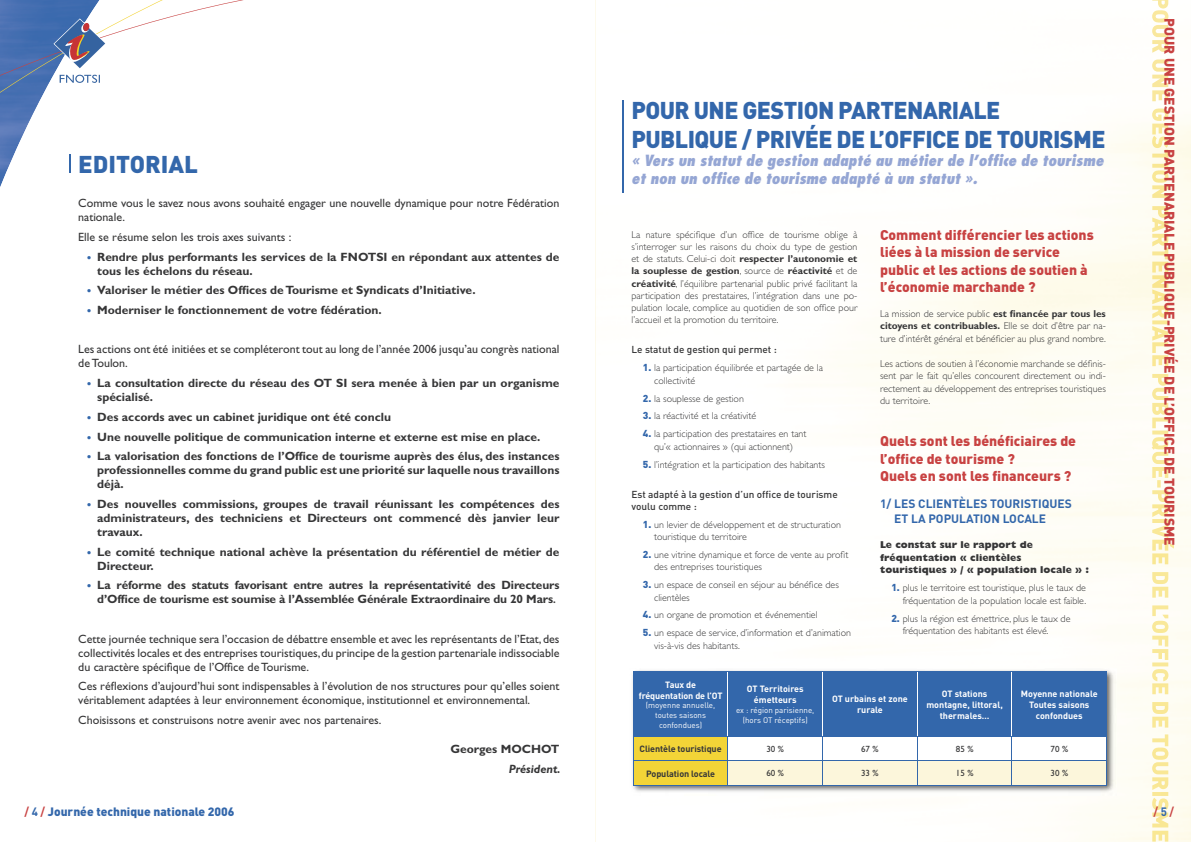
<style>
.page{position:relative;width:1191px;height:842px;background:#fff}
.page>*{position:absolute;margin:0;border:0;box-sizing:border-box;transform-origin:0 0}
.t1{font:900 24px/28.8px "DIN";letter-spacing:-.025em;color:#3367ab}
.t2{font:900 24px "DIN";color:#3367ab}
.t3{font:italic 800 condensed 15px/18px "Futura";color:#95a6d4}
.t4{font:900 14px/17.3px "DIN";color:#c84242}
.t5{font:700 12px/14px "Gill Sans";color:#363637}
.t6{font:12px/14px "Gill Sans";color:#363637}
.t7{font:700 12px/14.9px "DIN";color:#3367ab}
.t8{font:900 12px "DIN";color:#3367ab}
.t9{font:italic 700 12px "Gill Sans";color:#363637}
.t10{font:700 12px "DIN";color:#c84242;scale:.95 1}
.t11{font:300 10px/12.3px "Gill Sans";color:#363637}
.t12{font:800 10px/12.5px "Gill Sans";color:#363637}
.t13{font:10px/12.3px "DIN Medium Alternate";color:#363637}
.t14{font:700 9px/10.8px "DIN";color:#fff;text-align:center}
.t15{font:700 9px "DIN";letter-spacing:-.01em;color:#363637}
.t16{font:9px "Gill Sans";color:#363637}
.t17{font:8px/9.6px "DIN Regular Alternate";color:#fff;text-align:center}
.s1{font-family:"DIN";font-weight:900;font-size:10px;color:#3367ab}
.s2{font-size:10px}
.s3{font-weight:700;color:#c84242}
.s4{font-weight:700}
.s5{font-family:"DIN";font-weight:900;color:#3367ab}
.s6{color:#3367ab}
</style>
<div class="page">
<svg style="left:0;top:0;width:243px;height:182px"></svg>
<svg style="left:53px;top:18px;width:54px;height:66px"></svg>
<img style="left:595px;top:0;width:596px;height:842px">
<img style="left:1151px;top:0;width:17px;height:538px">
<img style="left:1152px;top:540px;width:22px;height:24px">
<img style="left:1152px;top:572px;width:16px;height:270px">
<hr style="left:622px;top:100px;width:1px;height:93px;background:#3367ab">
<img style="left:629px;top:668px;width:487px;height:127px">
<hr style="left:633px;top:785px;width:95px;height:1px;background:#3367ab">
<svg style="left:633px;top:672px;width:474px;height:113px"></svg>
<hr style="left:728px;top:785px;width:94px;height:1px;background:#3367ab">
<hr style="left:822px;top:785px;width:95px;height:1px;background:#3367ab">
<hr style="left:917px;top:785px;width:95px;height:1px;background:#3367ab">
<hr style="left:1012px;top:785px;width:95px;height:1px;background:#3367ab">
<svg style="left:69px;top:154px;width:1px;height:19px"></svg>
<h1 class="t2" style="left:78px;top:148px;width:121px">EDITORIAL</h1>
<p class="t6" style="left:78px;top:196px;width:483px">Comme vous le savez nous avons souhaité engager une nouvelle dynamique pour notre Fédération nationale.</p>
<p class="t6" style="left:78px;top:230px;width:215px">Elle se résume selon les trois axes suivants :</p>
<p class="t5" style="left:97px;top:250px;width:464px;text-indent:-10px"><span class="s1">•</span> Rendre plus performants les services de la FNOTSI en répondant aux attentes de tous les échelons du réseau.</p>
<p class="t5" style="left:87px;top:283px;width:390px"><span class="s1">•</span> Valoriser le métier des Offices de Tourisme et Syndicats d’Initiative.</p>
<p class="t5" style="left:87px;top:303px;width:297px"><span class="s1">•</span> Moderniser le fonctionnement de votre fédération.</p>
<p class="t6" style="left:78px;top:342px;width:483px">Les actions ont été initiées et se compléteront tout au long de l’année 2006 jusqu’au congrès national de Toulon.</p>
<p class="t5" style="left:97px;top:376px;width:464px;text-indent:-10px"><span class="s1">•</span> La consultation directe du réseau des OT SI sera menée à bien par un organisme spécialisé.</p>
<p class="t5" style="left:87px;top:410px;width:306px"><span class="s1">•</span> Des accords avec un cabinet juridique ont été conclu</p>
<p class="t5" style="left:87px;top:429px;width:455px"><span class="s1">•</span> Une nouvelle politique de communication interne et externe est mise en place.</p>
<p class="t5" style="left:97px;top:449px;width:464px;text-align:justify;text-indent:-10px"><span class="s1">•</span> La valorisation des fonctions de l’Office de tourisme auprès des élus, des instances professionnelles comme du grand public est une priorité sur laquelle nous travaillons déjà.</p>
<p class="t5" style="left:97px;top:497px;width:464px;text-align:justify;text-indent:-10px"><span class="s1">•</span> Des nouvelles commissions, groupes de travail réunissant les compétences des administrateurs, des techniciens et Directeurs ont commencé dès janvier leur travaux.</p>
<p class="t5" style="left:97px;top:544px;width:464px;text-indent:-10px"><span class="s1">•</span> Le comité technique national achève la présentation du référentiel de métier de<br>Directeur.</p>
<p class="t5" style="left:87px;top:578px;width:474px;text-align:center"><span class="s1">•</span> La réforme des statuts favorisant entre autres la représentativité des Directeurs d’Office de tourisme est soumise à l’Assemblée Générale Extraordinaire du 20 Mars<span class="s2">.</span></p>
<p class="t6" style="left:78px;top:631px;width:483px;text-align:justify">Cette journée technique sera l’occasion de débattre ensemble et avec les représentants de l’Etat, des collectivités locales et des entreprises touristiques, du principe de la gestion partenariale indissociable du caractère spécifique de l’Office de Tourisme.</p>
<p class="t6" style="left:78px;top:679px;width:483px">Ces réflexions d’aujourd’hui sont indispensables à l’évolution de nos structures pour qu’elles soient véritablement adaptées à leur environnement économique, institutionnel et environnemental.</p>
<p class="t6" style="left:78px;top:713px;width:305px">Choisissons et construisons notre avenir avec nos partenaires.</p>
<p class="t5" style="left:450px;top:742px;width:111px">Georges MOCHOT</p>
<p class="t9" style="left:509px;top:762px;width:53px">Président.</p>
<p class="t8" style="left:25px;top:804px;width:211px"><span class="s3">/</span> <span class="s4">4</span> <span class="s3">/</span> Journée technique nationale 2006</p>
<h1 class="t1" style="left:631px;top:95px;width:475px">POUR UNE GESTION PARTENARIALE<br>PUBLIQUE / PRIVÉE DE L’OFFICE DE TOURISME</h1>
<h2 class="t3" style="left:631px;top:151px;width:473px">« Vers un statut de gestion adapté au métier de l’office de tourisme et non un office de tourisme adapté à un statut ».</h2>
<p class="t11" style="left:631px;top:228px;width:227px;text-align:justify">La nature spécifique d’un office de tourisme oblige à s’interroger sur les raisons du choix du type de gestion et de statuts. Celui-ci doit <span class="s4">respecter l’autonomie et la souplesse de gestion</span>, source de <span class="s4">réactivité</span> et de <span class="s4">créativité</span>, l’équilibre partenarial public privé facilitant la participation des prestataires, l’intégration dans une po&shy;pulation locale, complice au quotidien de son office pour l’accueil et la promotion du territoire.</p>
<p class="t13" style="left:631px;top:343px;width:147px">Le statut de gestion qui permet :</p>
<p class="t11" style="left:654px;top:362px;width:170px;text-indent:-11px"><span class="s5">1.</span> la participation équilibrée et partagée de la collectivité</p>
<p class="t11" style="left:643px;top:392px;width:103px"><span class="s5">2.</span> la souplesse de gestion</p>
<p class="t11" style="left:643px;top:410px;width:115px"><span class="s5">3.</span> la réactivité et la créativité</p>
<p class="t11" style="left:643px;top:428px;width:165px;text-align:center"><span class="s5">4.</span> la participation des prestataires en tant qu’« actionnaires » (qui actionnent)</p>
<p class="t11" style="left:643px;top:458px;width:184px"><span class="s5">5.</span> l’intégration et la participation des habitants</p>
<p class="t13" style="left:631px;top:488px;width:208px">Est adapté à la gestion d’un office de tourisme voulu comme :</p>
<p class="t11" style="left:654px;top:518px;width:188px;text-indent:-11px"><span class="s5">1.</span> un levier de développement et de structuration touristique du territoire</p>
<p class="t11" style="left:654px;top:549px;width:196px;text-indent:-11px"><span class="s5">2.</span> une vitrine dynamique et force de vente au profit des entreprises touristiques</p>
<p class="t11" style="left:654px;top:579px;width:186px;text-indent:-11px"><span class="s5">3.</span> un espace de conseil en séjour au bénéfice des clientèles</p>
<p class="t11" style="left:643px;top:609px;width:176px"><span class="s5">4.</span> un organe de promotion et événementiel</p>
<p class="t11" style="left:654px;top:627px;width:198px;text-indent:-11px"><span class="s5">5.</span> un espace de service, d’information et d’animation vis-à-vis des habitants.</p>
<h3 class="t4" style="left:880px;top:226px;width:215px">Comment différencier les actions liées à la mission de service public et les actions de soutien à l’économie marchande ?</h3>
<p class="t11" style="left:880px;top:307px;width:227px;text-align:justify">La mission de service public <span class="s4">est financée par tous les citoyens et contribuables.</span> Elle se doit d’être par na&shy;ture d’intérêt général et bénéficier au plus grand nombre.</p>
<p class="t11" style="left:880px;top:357px;width:227px;text-align:justify">Les actions de soutien à l’économie marchande se définis&shy;sent par le fait qu’elles concourent directement ou indi&shy;rectement au développement des entreprises touristiques du territoire.</p>
<h3 class="t4" style="left:880px;top:432px;width:198px">Quels sont les bénéficiaires de l’office de tourisme ?<br>Quels en sont les financeurs ?</h3>
<p class="t7" style="left:894px;top:496px;width:179px;text-indent:-14px">1/ LES CLIENTÈLES TOURISTIQUES<br>ET LA POPULATION LOCALE</p>
<p class="t12" style="left:880px;top:539px;width:211px">Le constat sur le rapport de fréquentation « clientèles touristiques » / « population locale » :</p>
<p class="t11" style="left:891px;top:582px;width:196px;text-align:right"><span class="s5">1.</span> plus le territoire est touristique, plus le taux de fréquentation de la population locale est faible.</p>
<p class="t11" style="left:902px;top:612px;width:169px;text-indent:-11px"><span class="s5">2.</span> plus la région est émettrice, plus le taux de fréquentation des habitants est élevé.</p>
<p class="t14" style="left:638px;top:679px;width:85px">Taux de fréquentation de l’OT</p>
<p class="t17" style="left:646px;top:700px;width:71px">(moyenne annuelle, toutes saisons confondues)</p>
<p class="t14" style="left:747px;top:683px;width:58px">OT Territoires émetteurs</p>
<p class="t17" style="left:736px;top:704px;width:80px;line-height:10.8px">ex : région parisienne, (hors OT réceptifs)</p>
<p class="t14" style="left:832px;top:693px;width:77px">OT urbains et zone rurale</p>
<p class="t14" style="left:926px;top:688px;width:78px">OT stations montagne, littoral, thermales…</p>
<p class="t14" style="left:1021px;top:688px;width:78px">Moyenne nationale<br>Toutes saisons confondues</p>
<p class="t15" style="left:639px;top:743px;width:84px">Clientèle touristique</p>
<p class="t16" style="left:766px;top:743px;width:19px">30 %</p>
<p class="t16" style="left:861px;top:743px;width:19px">67 %</p>
<p class="t16" style="left:955px;top:743px;width:19px">85 %</p>
<p class="t16" style="left:1050px;top:743px;width:19px">70 %</p>
<p class="t15" style="left:646px;top:767px;width:71px">Population locale</p>
<p class="t16" style="left:766px;top:768px;width:19px">60 %</p>
<p class="t16" style="left:861px;top:768px;width:19px">33 %</p>
<p class="t16" style="left:955px;top:768px;width:19px">15 %</p>
<p class="t16" style="left:1050px;top:768px;width:19px">30 %</p>
<h3 class="t4" style="left:1178px;top:18px;width:529px;rotate:90deg">POUR UNE GESTION PARTENARIALE PUBLIQUE-PRIVÉE DE L’OFFICE DE TOURISME</h3>
<p class="t10" style="left:1153px;top:804px;width:23px">/ <span class="s6">5</span> /</p>
</div>
